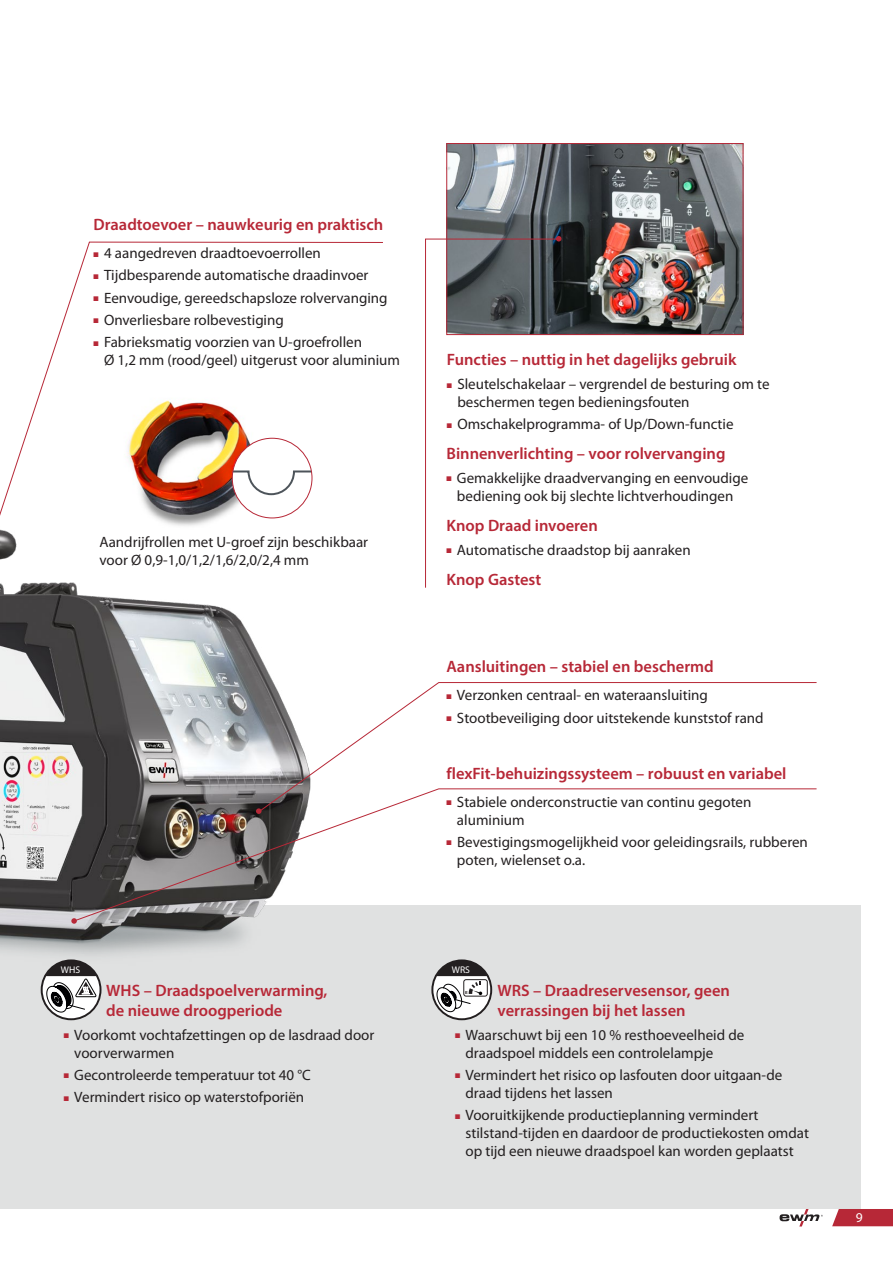
<style>
.page{position:relative;width:893px;height:1263px;background:#fff}
.page>*{position:absolute;margin:0;border:0;box-sizing:border-box;transform-origin:0 0}
.t1{font:600 16.5px/19.8px "Myriad Pro";color:#b72837}
.t2{font:15px/18px "Myriad Pro";color:#231f20}
.t3{font:13.5px "Myriad Pro";color:#fff}
.t4{font:9.75px "Myriad Pro";color:#fff}
.t5{font:700 4.05px "Arial";color:#231f20}
.s1{color:#b72837}
</style>
<div class="page">
<div style="left:0;top:906px;width:861px;height:303px;background:#e0e1e1"></div>
<img style="left:0;top:646px;width:273px;height:373px">
<svg style="left:259px;top:682px;width:558px;height:106px"></svg>
<svg style="left:73px;top:788px;width:744px;height:134px"></svg>
<svg style="left:71px;top:918px;width:6px;height:6px"></svg>
<svg style="left:256px;top:808px;width:5px;height:6px"></svg>
<svg style="left:42px;top:960px;width:59px;height:59px"></svg>
<div style="left:41px;top:959px;width:60px;height:61px;border:2px solid #231f20;border-radius:50%"></div>
<svg style="left:45px;top:960px;width:52px;height:52px;background:#979696"></svg>
<svg style="left:432px;top:960px;width:59px;height:59px"></svg>
<div style="left:431px;top:959px;width:61px;height:61px;border:2px solid #231f20;border-radius:50%"></div>
<svg style="left:436px;top:960px;width:52px;height:52px;background:#a2a1a1"></svg>
<img style="left:448px;top:145px;width:293px;height:188px">
<div style="left:446px;top:143px;width:297px;height:192px;border:1px solid #b72837"></div>
<svg style="left:0;top:241px;width:383px;height:405px"></svg>
<svg style="left:556px;top:236px;width:5px;height:5px"></svg>
<svg style="left:425px;top:238px;width:134px;height:350px"></svg>
<img style="left:100px;top:391px;width:172px;height:154px">
<div style="left:232px;top:438px;width:80px;height:80px;background:#fff;border-radius:50%"></div>
<svg style="left:232px;top:469px;width:80px;height:27px"></svg>
<div style="left:232px;top:438px;width:80px;height:80px;border:1px solid #b72837;border-radius:50%"></div>
<svg style="left:780px;top:1209px;width:43px;height:17px"></svg>
<svg style="left:832px;top:1209px;width:61px;height:17px"></svg>
<p class="t1" style="left:94px;top:214px;width:291px">Draadtoevoer – nauwkeurig en praktisch</p>
<p class="t2" style="left:94px;top:244px;width:229px"><span class="s1">■</span> 4 aangedreven draadtoevoerrollen</p>
<p class="t2" style="left:94px;top:266px;width:276px"><span class="s1">■</span> Tijdbesparende automatische draadinvoer</p>
<p class="t2" style="left:94px;top:288px;width:296px"><span class="s1">■</span> Eenvoudige, gereedschapsloze rolvervanging</p>
<p class="t2" style="left:94px;top:311px;width:192px"><span class="s1">■</span> Onverliesbare rolbevestiging</p>
<p class="t2" style="left:104px;top:333px;width:297px;text-indent:-10px"><span class="s1">■</span> Fabrieksmatig voorzien van U-groefrollen<br>Ø 1,2 mm (rood/geel) uitgerust voor aluminium</p>
<p class="t2" style="left:99px;top:533px;width:270px">Aandrijfrollen met U-groef zijn beschikbaar voor Ø 0,9-1,0/1,2/1,6/2,0/2,4 mm</p>
<p class="t1" style="left:447px;top:349px;width:291px">Functies – nuttig in het dagelijks gebruik</p>
<p class="t2" style="left:457px;top:375px;width:314px;text-indent:-10px"><span class="s1">■</span> Sleutelschakelaar – vergrendel de besturing om te beschermen tegen bedieningsfouten</p>
<p class="t2" style="left:447px;top:415px;width:288px"><span class="s1">■</span> Omschakelprogramma- of Up/Down-functie</p>
<p class="t1" style="left:446px;top:443px;width:280px">Binnenverlichting – voor rolvervanging</p>
<p class="t2" style="left:446px;top:468px;width:303px;text-align:center"><span class="s1">■</span> Gemakkelijke draadvervanging en eenvoudige bediening ook bij slechte lichtverhoudingen</p>
<p class="t1" style="left:446px;top:515px;width:153px">Knop Draad invoeren</p>
<p class="t2" style="left:446px;top:541px;width:246px"><span class="s1">■</span> Automatische draadstop bij aanraken</p>
<p class="t1" style="left:446px;top:569px;width:96px">Knop Gastest</p>
<p class="t1" style="left:446px;top:656px;width:269px">Aansluitingen – stabiel en beschermd</p>
<p class="t2" style="left:446px;top:686px;width:263px"><span class="s1">■</span> Verzonken centraal- en wateraansluiting</p>
<p class="t2" style="left:446px;top:708px;width:319px"><span class="s1">■</span> Stootbeveiliging door uitstekende kunststof rand</p>
<p class="t1" style="left:446px;top:763px;width:341px">flexFit-behuizingssysteem – robuust en variabel</p>
<p class="t2" style="left:457px;top:792px;width:296px;text-indent:-10px"><span class="s1">■</span> Stabiele onderconstructie van continu gegoten aluminium</p>
<p class="t2" style="left:457px;top:833px;width:352px;text-indent:-10px"><span class="s1">■</span> Bevestigingsmogelijkheid voor geleidingsrails, rubberen poten, wielenset o.a.</p>
<p class="t4" style="left:61px;top:964px;width:21px">WHS</p>
<p class="t4" style="left:452px;top:964px;width:20px">WRS</p>
<p class="t5" style="left:465px;top:990px;width:4px">E</p>
<p class="t1" style="left:106px;top:980px;width:223px">WHS – Draadspoelverwarming, de nieuwe droogperiode</p>
<p class="t2" style="left:74px;top:1025px;width:302px;text-indent:-10px"><span class="s1">■</span> Voorkomt vochtafzettingen op de lasdraad door voorverwarmen</p>
<p class="t2" style="left:64px;top:1065px;width:249px"><span class="s1">■</span> Gecontroleerde temperatuur tot 40 °C</p>
<p class="t2" style="left:64px;top:1088px;width:242px"><span class="s1">■</span> Vermindert risico op waterstofporiën</p>
<p class="t1" style="left:497px;top:980px;width:234px">WRS – Draadreservesensor, geen verrassingen bij het lassen</p>
<p class="t2" style="left:465px;top:1025px;width:280px;text-indent:-10px"><span class="s1">■</span> Waarschuwt bij een 10 % resthoeveelheid de draadspoel middels een controlelampje</p>
<p class="t2" style="left:465px;top:1065px;width:318px;text-indent:-10px"><span class="s1">■</span> Vermindert het risico op lasfouten door uitgaan-de draad tijdens het lassen</p>
<p class="t2" style="left:465px;top:1106px;width:345px;text-indent:-10px"><span class="s1">■</span> Vooruitkijkende productieplanning vermindert stilstand-tijden en daardoor de productiekosten omdat op tijd een nieuwe draadspoel kan worden geplaatst</p>
<p class="t3" style="left:856px;top:1208px;width:8px">9</p>
</div>
